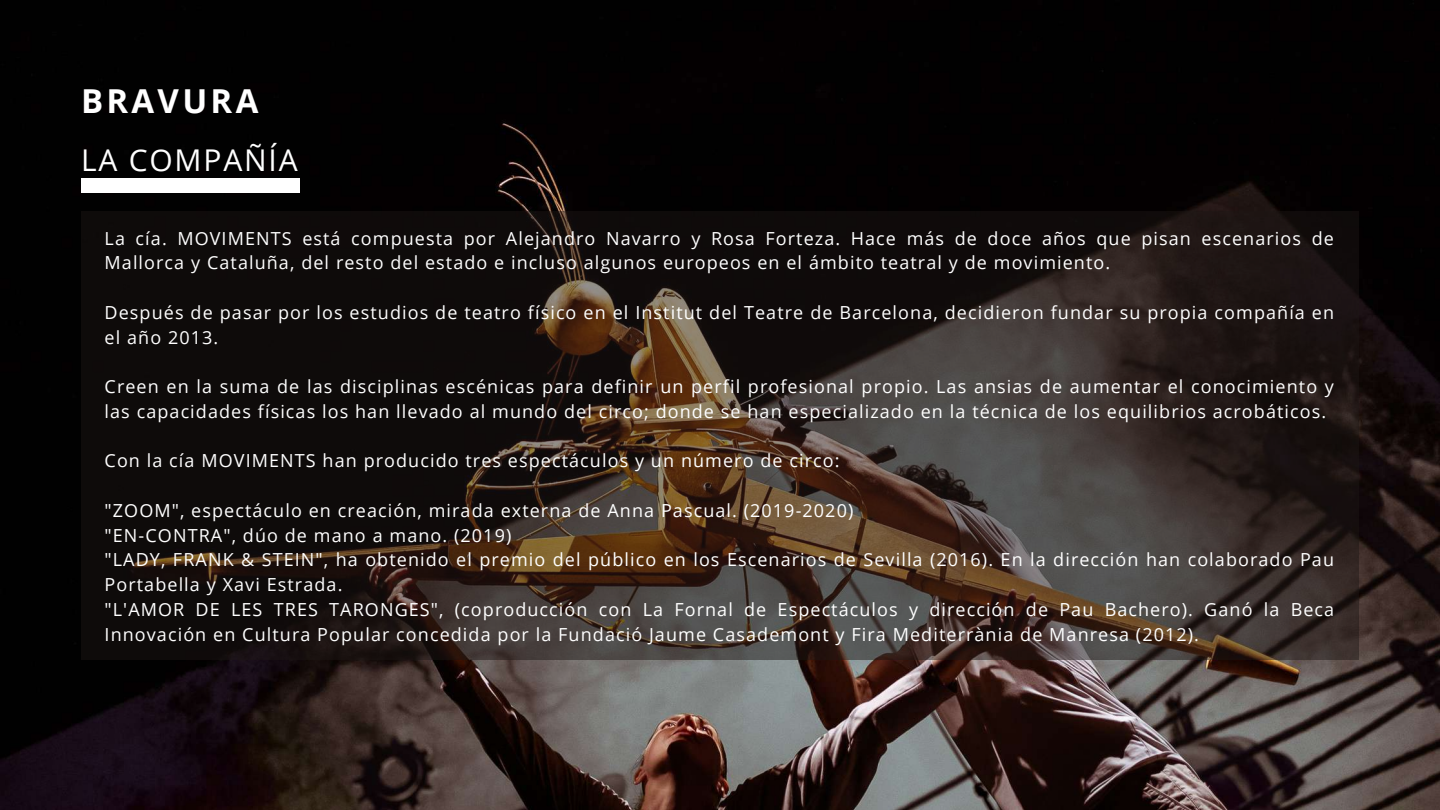
<style>
.page{position:relative;width:1440px;height:810px;background:#fff}
.page>*{position:absolute;margin:0;border:0;box-sizing:border-box;transform-origin:0 0}
.t1{font:700 33px "Open Sans";letter-spacing:.1em;color:#fff}
.t2{font:30px "Open Sans";letter-spacing:.06em;color:#fff}
.t3{font:18px/24.8px "Open Sans";letter-spacing:.06em;color:#fff}
</style>
<div class="page">
<img style="left:0;top:0;width:1440px;height:810px">
<div style="left:81px;top:178px;width:219px;height:14px;background:#fff"></div>
<svg style="left:81px;top:211px;width:1278px;height:449px;background:#2a211d"></svg>
<h1 class="t1" style="left:81px;top:78px;width:179px">BRAVURA</h1>
<h2 class="t2" style="left:81px;top:139px;width:218px">LA COMPAÑÍA</h2>
<p class="t3" style="left:105px;top:225px;width:1231px">La cía. MOVIMENTS está compuesta por Alejandro Navarro y Rosa Forteza. Hace más de doce años que pisan escenarios de<br>Mallorca y Cataluña, del resto del estado e incluso algunos europeos en el ámbito teatral y de movimiento.</p>
<p class="t3" style="left:105px;top:300px;width:1231px">Después de pasar por los estudios de teatro físico en el Institut del Teatre de Barcelona, decidieron fundar su propia compañía en el año 2013.</p>
<p class="t3" style="left:105px;top:374px;width:1231px">Creen en la suma de las disciplinas escénicas para definir un perfil profesional propio. Las ansias de aumentar el conocimiento y las capacidades físicas los han llevado al mundo del circo; donde se han especializado en la técnica de los equilibrios acrobáticos.</p>
<p class="t3" style="left:105px;top:448px;width:736px">Con la cía MOVIMENTS han producido tres espectáculos y un número de circo:</p>
<p class="t3" style="left:105px;top:498px;width:1231px">"ZOOM", espectáculo en creación, mirada externa de Anna Pascual. (2019-2020)<br>"EN-CONTRA", dúo de mano a mano. (2019)<br>"LADY, FRANK &amp; STEIN", ha obtenido el premio del público en los Escenarios de Sevilla (2016). En la dirección han colaborado Pau Portabella y Xavi Estrada.<br>"L'AMOR DE LES TRES TARONGES", (coproducción con La Fornal de Espectáculos y dirección de Pau Bachero). Ganó la Beca Innovación en Cultura Popular concedida por la Fundació Jaume Casademont y Fira Mediterrània de Manresa (2012).</p>
</div>
